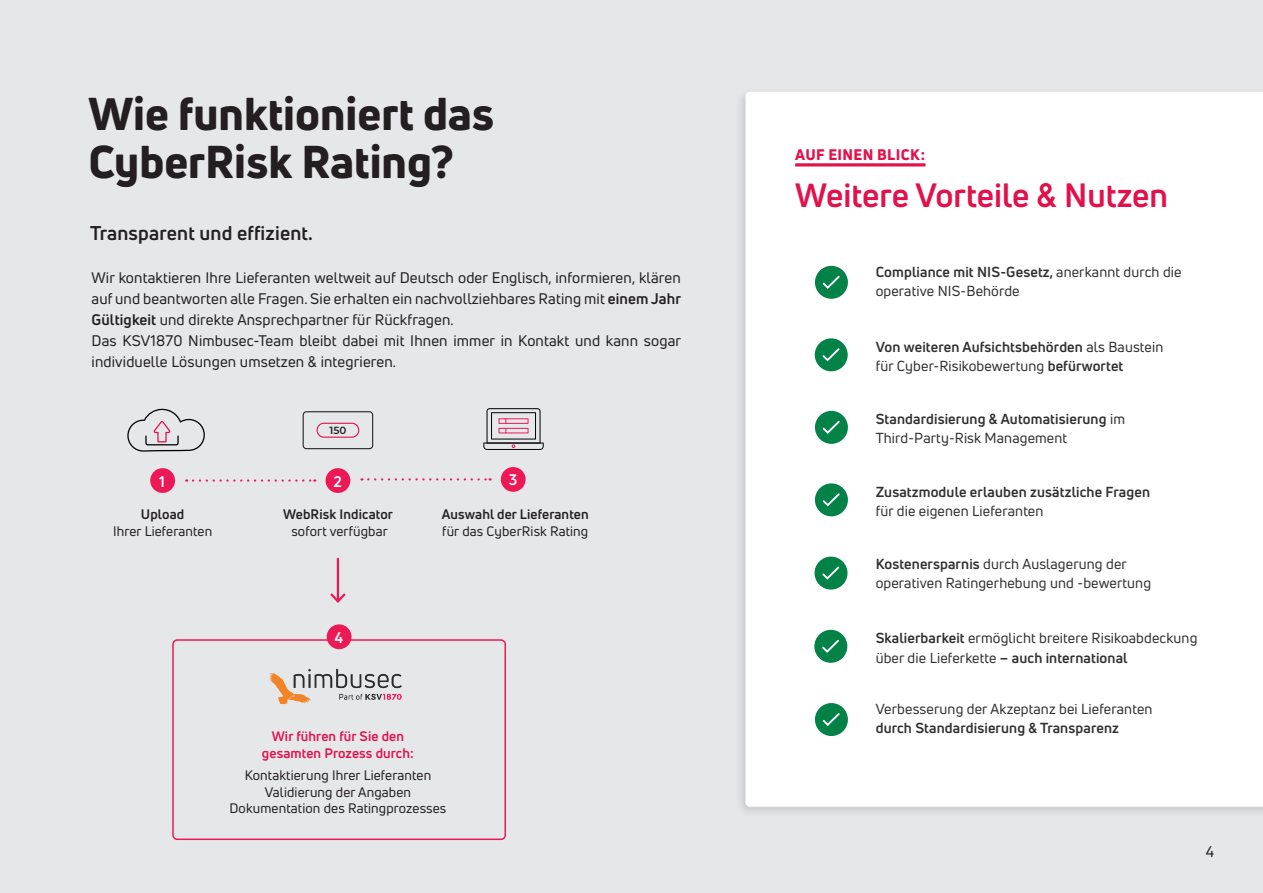
<style>
.page{position:relative;width:1263px;height:893px;background:#e6e7e9}
.page>*{position:absolute;margin:0;border:0;box-sizing:border-box;transform-origin:0 0}
.t1{font:800 45px/48px "Uni Neue";color:#231f20}
.t2{font:700 33px "Uni Neue";color:#e2114c}
.t3{font:700 19.5px "Uni Neue";letter-spacing:.01em;color:#231f20}
.t4{font:15px/21px "Uni Neue";letter-spacing:.01em;color:#231f20}
.t5{font:800 15px "Uni Neue";letter-spacing:.025em;color:#e2114c}
.t6{font:700 15px "Uni Neue";color:#fff}
.t7{font:14.25px/19.5px "Uni Neue";letter-spacing:.01em;color:#312f30}
.t8{font:700 14.25px/19.5px "Uni Neue";letter-spacing:.01em;color:#312f30}
.t9{font:13.5px/16.5px "Uni Neue";letter-spacing:.01em;color:#231f20;text-align:center}
.t10{font:700 13.5px "Uni Neue";letter-spacing:.01em;color:#231f20}
.t11{font:700 13.5px/16.5px "Uni Neue";letter-spacing:.01em;color:#e2114c;text-align:center}
.t12{font:600 10.35px "Montserrat";color:#231f20}
.s1{font-weight:700}
.s2{font-weight:400}
</style>
<div class="page">
<div style="left:734px;top:87px;width:529px;height:731px;background:#231f20;opacity:.15"></div>
<div style="left:745px;top:92px;width:518px;height:715px;background:#fff"></div>
<div style="left:303px;top:411px;width:70px;height:38px;border:1px solid #231f20;border-radius:3px"></div>
<svg style="left:127px;top:408px;width:78px;height:44px"></svg>
<svg style="left:483px;top:408px;width:61px;height:42px"></svg>
<div style="left:150px;top:468px;width:25px;height:25px;background:#ed1956;border-radius:50%"></div>
<svg style="left:193px;top:479px;width:122px;height:3px"></svg>
<div style="left:325px;top:468px;width:25px;height:25px;background:#ed1956;border-radius:50%"></div>
<svg style="left:368px;top:478px;width:123px;height:3px"></svg>
<div style="left:501px;top:467px;width:25px;height:25px;background:#ed1956;border-radius:50%"></div>
<div style="left:317px;top:423px;width:42px;height:15px;border:1px solid #e2114c;border-radius:7px"></div>
<hr style="left:795px;top:163px;width:130px;height:3px;background:#e2114c">
<div style="left:815px;top:266px;width:33px;height:33px;background:#028246;border-radius:50%"></div>
<svg style="left:822px;top:275px;width:18px;height:14px"></svg>
<div style="left:815px;top:338px;width:33px;height:33px;background:#028246;border-radius:50%"></div>
<svg style="left:822px;top:348px;width:18px;height:14px"></svg>
<div style="left:815px;top:411px;width:33px;height:33px;background:#028246;border-radius:50%"></div>
<svg style="left:822px;top:421px;width:18px;height:13px"></svg>
<div style="left:815px;top:483px;width:33px;height:33px;background:#028246;border-radius:50%"></div>
<svg style="left:822px;top:493px;width:18px;height:14px"></svg>
<div style="left:814px;top:557px;width:33px;height:33px;background:#028246;border-radius:50%"></div>
<svg style="left:822px;top:566px;width:18px;height:14px"></svg>
<div style="left:814px;top:630px;width:33px;height:33px;background:#028246;border-radius:50%"></div>
<svg style="left:822px;top:639px;width:17px;height:14px"></svg>
<div style="left:815px;top:703px;width:33px;height:33px;background:#028246;border-radius:50%"></div>
<svg style="left:822px;top:713px;width:18px;height:13px"></svg>
<img style="left:269px;top:668px;width:133px;height:37px">
<hr style="left:337px;top:559px;width:2px;height:42px;background:#ed1956">
<svg style="left:330px;top:591px;width:16px;height:12px"></svg>
<div style="left:172px;top:639px;width:334px;height:201px;border:2px solid #ed1956;border-radius:4px"></div>
<div style="left:327px;top:624px;width:24px;height:25px;background:#ed1956;border-radius:50%"></div>
<h1 class="t1" style="left:88px;top:89px;width:407px">Wie funktioniert das<br>CyberRisk Rating?</h1>
<h3 class="t3" style="left:90px;top:221px;width:224px">Transparent und effizient.</h3>
<p class="t4" style="left:92px;top:267px;width:591px">Wir kontaktieren Ihre Lieferanten weltweit auf Deutsch oder Englisch, informieren, klären auf und beantworten alle Fragen. Sie erhalten ein nachvollziehbares Rating mit <span class="s1">einem Jahr Gültigkeit</span> und direkte Ansprechpartner für Rückfragen.<br>Das KSV1870 Nimbusec-Team bleibt dabei mit Ihnen immer in Kontakt und kann sogar individuelle Lösungen umsetzen &amp; integrieren.</p>
<p class="t12" style="left:329px;top:423px;width:18px">150</p>
<p class="t6" style="left:159px;top:472px;width:7px">1</p>
<p class="t6" style="left:333px;top:472px;width:10px">2</p>
<p class="t6" style="left:509px;top:471px;width:10px">3</p>
<p class="t10" style="left:141px;top:506px;width:45px">Upload</p>
<p class="t9" style="left:113px;top:522px;width:101px">Ihrer Lieferanten</p>
<p class="t10" style="left:283px;top:506px;width:111px">WebRisk Indicator</p>
<p class="t9" style="left:291px;top:522px;width:98px">sofort verfügbar</p>
<p class="t10" style="left:442px;top:506px;width:148px">Auswahl der Lieferanten</p>
<p class="t9" style="left:442px;top:522px;width:147px">für das CyberRisk Rating</p>
<p class="t6" style="left:335px;top:628px;width:10px">4</p>
<p class="t11" style="left:262px;top:728px;width:153px">Wir führen für Sie den gesamten Prozess durch:</p>
<p class="t9" style="left:229px;top:767px;width:218px">Kontaktierung Ihrer Lieferanten<br>Validierung der Angaben<br>Dokumentation des Ratingprozesses</p>
<p class="t5" style="left:795px;top:144px;width:131px">AUF EINEN BLICK:</p>
<h2 class="t2" style="left:795px;top:175px;width:374px">Weitere Vorteile &amp; Nutzen</h2>
<p class="t7" style="left:876px;top:262px;width:307px"><span class="s1">Compliance mit NIS-Gesetz,</span> anerkannt durch die operative NIS-Behörde</p>
<p class="t8" style="left:876px;top:337px;width:289px">Von weiteren Aufsichtsbehörden <span class="s2">als Baustein für Cyber-Risikobewertung</span> befürwortet</p>
<p class="t8" style="left:876px;top:409px;width:251px">Standardisierung &amp; Automatisierung <span class="s2">im<br>Third-Party-Risk Management</span></p>
<p class="t8" style="left:876px;top:482px;width:276px">Zusatzmodule erlauben zusätzliche Fragen</p>
<p class="t7" style="left:876px;top:501px;width:169px">für die eigenen Lieferanten</p>
<p class="t7" style="left:876px;top:554px;width:277px"><span class="s1">Kostenersparnis</span> durch Auslagerung der operativen Ratingerhebung und -bewertung</p>
<p class="t7" style="left:876px;top:628px;width:323px"><span class="s1">Skalierbarkeit</span> ermöglicht breitere Risikoabdeckung über die Lieferkette <span class="s1">– auch international</span></p>
<p class="t7" style="left:876px;top:699px;width:278px">Verbesserung der Akzeptanz bei Lieferanten</p>
<p class="t8" style="left:876px;top:718px;width:245px">durch Standardisierung &amp; Transparenz</p>
<p class="t4" style="left:1206px;top:841px;width:10px">4</p>
</div>
